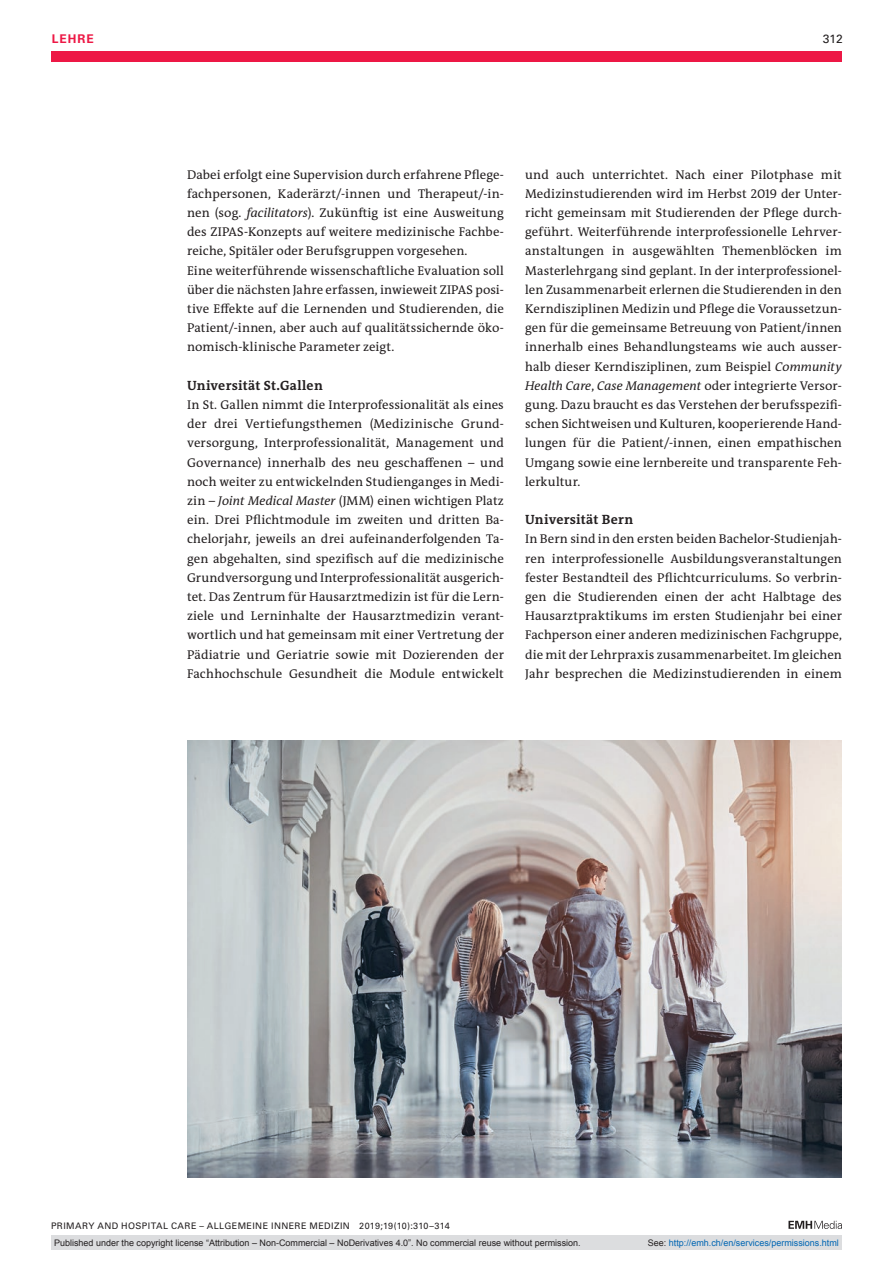
<style>
.page{position:relative;width:893px;height:1263px;background:#fff}
.page>*{position:absolute;margin:0;border:0;box-sizing:border-box;transform-origin:0 0}
.t1{font:700 13.5px "The Antiqua B W7";letter-spacing:.02em;color:#231f20}
.t2{font:12.75px/19.2px "The Antiqua B W5 Plain";letter-spacing:.005em;color:#231f20;text-align:justify}
.t3{font:700 12px "Univers LT Std";color:#ed1845}
.t4{font:12px "Univers LT Std";color:#231f20}
.t5{font:9px "Arial";color:#231f20}
.t6{font:9px "Univers LT Std";letter-spacing:.045em;color:#231f20}
.t7{font:9px "Arial";color:#0166b3}
.s1{font-style:italic}
.s2{color:#231f20}
</style>
<div class="page">
<div style="left:51px;top:51px;width:791px;height:11px;background:#ed1845"></div>
<svg style="left:788px;top:1221px;width:54px;height:8px"></svg>
<img style="left:187px;top:741px;width:655px;height:436px">
<div style="left:51px;top:1235px;width:791px;height:15px;background:#dcdddf"></div>
<p class="t3" style="left:52px;top:31px;width:17px">LEHRE</p>
<p class="t4" style="left:823px;top:31px;width:22px">312</p>
<p class="t2" style="left:187px;top:165px;width:318px;text-align:left">Dabei erfolgt eine Supervision durch erfahrene Pflege&shy;fachpersonen, Kaderärzt/-innen und Therapeut/-in&shy;nen (sog. <span class="s1">facilitators</span>). Zukünftig ist eine Ausweitung des ZIPAS-Konzepts auf weitere medizinische Fachbe&shy;reiche, Spitäler oder Berufsgruppen vorgesehen.<br>Eine weiterführende wissenschaftliche Evaluation soll über die nächsten Jahre erfassen, inwieweit ZIPAS posi&shy;tive Effekte auf die Lernenden und Studierenden, die Patient/-innen, aber auch auf qualitätssichernde öko&shy;nomisch-klinische Parameter zeigt.</p>
<p class="t1" style="left:187px;top:377px;width:137px">Universität St.Gallen</p>
<p class="t2" style="left:187px;top:395px;width:318px">In St. Gallen nimmt die Interprofessionalität als eines der drei Vertiefungsthemen (Medizinische Grund&shy;versorgung, Interprofessionalität, Management und Governance) innerhalb des neu geschaffenen – und noch weiter zu entwickelnden Studienganges in Medi&shy;zin – <span class="s1">Joint Medical Master</span> (JMM) einen wichtigen Platz ein. Drei Pflichtmodule im zweiten und dritten Ba&shy;chelorjahr, jeweils an drei aufeinanderfolgenden Ta&shy;gen abgehalten, sind spezifisch auf die medizinische Grundversorgung und Interprofessionalität ausgerich&shy;tet. Das Zentrum für Hausarztmedizin ist für die Lern&shy;ziele und Lerninhalte der Hausarztmedizin verant&shy;wortlich und hat gemeinsam mit einer Vertretung der Pädiatrie und Geriatrie sowie mit Dozierenden der Fachhochschule Gesundheit die Module entwickelt</p>
<p class="t2" style="left:525px;top:165px;width:318px">und auch unterrichtet. Nach einer Pilotphase mit Medizinstudierenden wird im Herbst 2019 der Unter&shy;richt gemeinsam mit Studierenden der Pflege durch&shy;geführt. Weiterführende interprofessionelle Lehrver&shy;anstaltungen in ausgewählten Themenblöcken im Masterlehrgang sind geplant. In der interprofessionel&shy;len Zusammenarbeit erlernen die Studierenden in den Kerndisziplinen Medizin und Pflege die Voraussetzun&shy;gen für die gemeinsame Betreuung von Patient/innen innerhalb eines Behandlungsteams wie auch ausser&shy;halb dieser Kerndisziplinen, zum Beispiel <span class="s1">Community Health Care</span>, <span class="s1">Case Management</span> oder integrierte Versor&shy;gung. Dazu braucht es das Verstehen der berufsspezifi&shy;schen Sichtweisen und Kulturen, kooperierende Hand&shy;lungen für die Patient/-innen, einen empathischen Umgang sowie eine lernbereite und transparente Feh&shy;lerkultur.</p>
<p class="t1" style="left:525px;top:511px;width:109px">Universität Bern</p>
<p class="t2" style="left:525px;top:530px;width:318px">In Bern sind in den ersten beiden Bachelor-Studienjah&shy;ren interprofessionelle Ausbildungsveranstaltungen fester Bestandteil des Pflichtcurriculums. So verbrin&shy;gen die Studierenden einen der acht Halbtage des Hausarztpraktikums im ersten Studienjahr bei einer Fachperson einer anderen medizinischen Fachgruppe, die mit der Lehrpraxis zusammenarbeitet. Im gleichen Jahr besprechen die Medizinstudierenden in einem</p>
<p class="t6" style="left:51px;top:1220px;width:400px">PRIMARY AND HOSPITAL CARE – ALLGEMEINE INNERE MEDIZIN 2019;19(10):310–314</p>
<p class="t5" style="left:54px;top:1237px;width:528px">Published under the copyright license “Attribution – Non-Commercial – NoDerivatives 4.0”. No commercial reuse without permission.</p>
<p class="t7" style="left:648px;top:1237px;width:193px"><span class="s2">See:</span> http://emh.ch/en/services/permissions.html</p>
</div>
